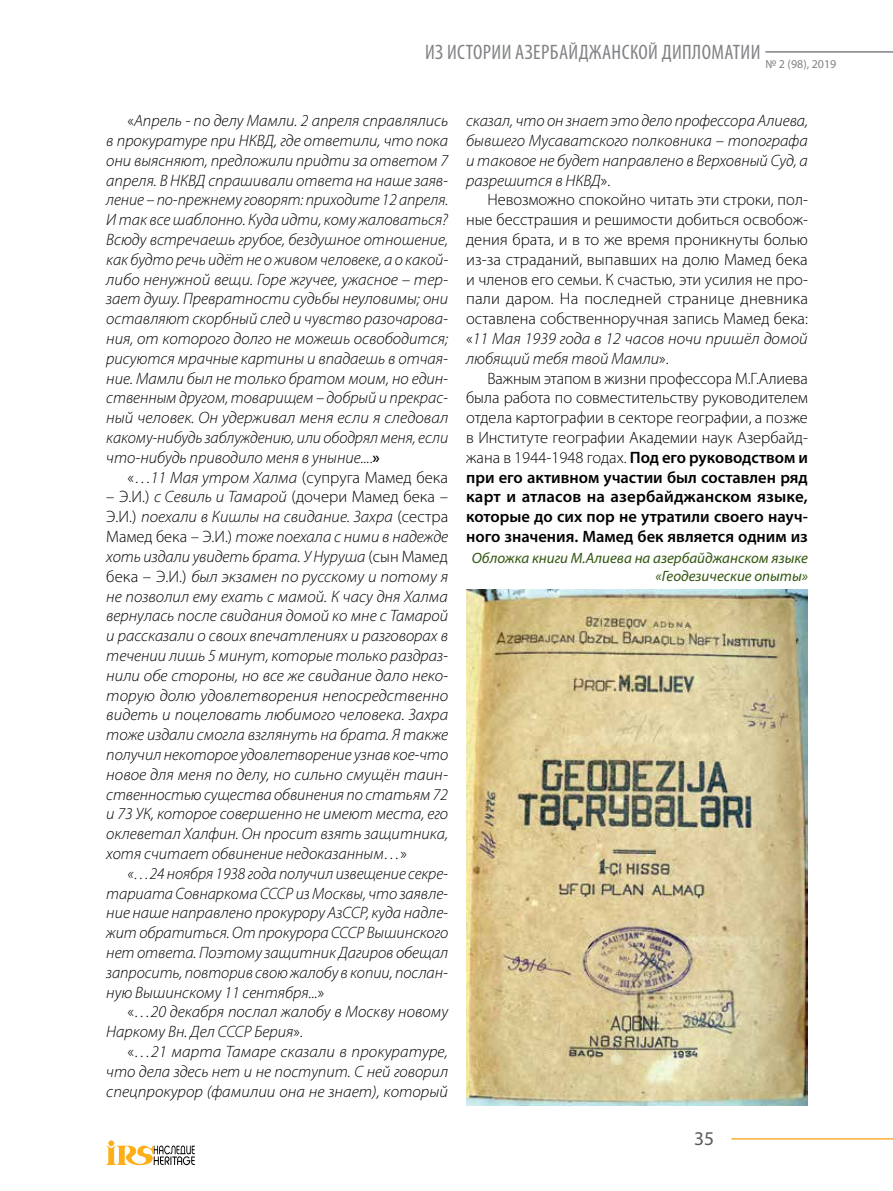
<style>
.page{position:relative;width:893px;height:1191px;background:#fff}
.page>*{position:absolute;margin:0;border:0;box-sizing:border-box;transform-origin:0 0}
.t1{font:condensed 21px "Myriad Pro";letter-spacing:.02em;color:#808285}
.t2{font:19.5px "Myriad Pro";color:#58595b}
.t3{font:italic 300 16.5px/19.8px "Myriad Pro";color:#000;text-align:justify}
.t4{font:300 16.5px/19.8px "Myriad Pro";color:#000;text-align:justify}
.t5{font:italic 15px/18px "Myriad Pro";color:#32560f;text-align:right}
.t6{font:12px "Myriad Pro";color:#808285}
.s1{font-style:normal}
.s2{font-weight:600;font-style:normal}
.s3{font-style:italic}
.s4{font-weight:600}
</style>
<div class="page">
<hr style="left:765px;top:51px;width:128px;height:2px;background:#808285">
<hr style="left:731px;top:1138px;width:162px;height:1px;background:#fbaf34">
<svg style="left:106px;top:1140px;width:89px;height:25px"></svg>
<img style="left:466px;top:590px;width:342px;height:516px">
<p class="t1" style="left:425px;top:39px;width:337px">ИЗ ИСТОРИИ АЗЕРБАЙДЖАНСКОЙ ДИПЛОМАТИИ</p>
<p class="t6" style="left:765px;top:56px;width:73px">№ 2 (98), 2019</p>
<p class="t3" style="left:106px;top:111px;width:343px;text-indent:21px"><span class="s1">«</span>Апрель - по делу Мамли. 2 апреля справлялись в прокуратуре при НКВД, где ответили, что пока они выясняют, предложили придти за ответом 7 апреля. В НКВД спрашивали ответа на наше заяв&shy;ление – по-прежнему говорят: приходите 12 апреля.<br>И так все шаблонно. Куда идти, кому жаловаться?<br>Всюду встречаешь грубое, бездушное отношение, как будто речь идёт не о живом человеке, а о какой&shy;либо ненужной вещи. Горе жгучее, ужасное – тер&shy;зает душу. Превратности судьбы неуловимы; они оставляют скорбный след и чувство разочарова&shy;ния, от которого долго не можешь освободится; рисуются мрачные картины и впадаешь в отчая&shy;ние. Мамли был не только братом моим, но един&shy;ственным другом, товарищем – добрый и прекрас&shy;ный человек. Он удерживал меня если я следовал какому-нибудь заблуждению, или ободрял меня, если что-нибудь приводило меня в уныние...<span class="s1">.</span><span class="s2">»</span></p>
<p class="t4" style="left:128px;top:467px;width:322px">«…<span class="s3">11 Мая утром Халма</span> (супруга Мамед бека</p>
<p class="t3" style="left:106px;top:487px;width:343px"><span class="s1">– Э.И.)</span> с Севиль и Тамарой <span class="s1">(дочери Мамед бека – Э.И.)</span> поехали в Кишлы на свидание. Захра <span class="s1">(сестра Мамед бека – Э.И.)</span> тоже поехала с ними в надежде хоть издали увидеть брата. У Нуруша <span class="s1">(сын Мамед бека – Э.И.)</span> был экзамен по русскому и потому я не позволил ему ехать с мамой. К часу дня Халма вернулась после свидания домой ко мне с Тамарой и рассказали о своих впечатлениях и разговорах в течении лишь 5 минут, которые только раздраз&shy;нили обе стороны, но все же свидание дало неко&shy;торую долю удовлетворения непосредственно видеть и поцеловать любимого человека. Захра тоже издали смогла взглянуть на брата. Я также получил некоторое удовлетворение узнав кое-что новое для меня по делу, но сильно смущён таин&shy;ственностью существа обвинения по статьям 72 и 73 УК, которое совершенно не имеют места, его оклеветал Халфин. Он просит взять защитника, хотя считает обвинение недоказанным…<span class="s1">»</span></p>
<p class="t3" style="left:106px;top:863px;width:343px;text-indent:21px">«…24 ноября 1938 года получил извещение секре&shy;тариата Совнаркома СССР из Москвы, что заявле&shy;ние наше направлено прокурору АзССР, куда надле&shy;жит обратиться. От прокурора СССР Вышинского нет ответа. Поэтому защитник Дагиров обещал запросить, повторив свою жалобу в копии, послан&shy;ную Вышинскому 11 сентября...<span class="s1">»</span></p>
<p class="t3" style="left:106px;top:1002px;width:343px;text-indent:21px"><span class="s1">«</span>…20 декабря послал жалобу в Москву новому<br>Наркому Вн. Дел СССР Берия<span class="s1">».</span></p>
<p class="t3" style="left:106px;top:1041px;width:343px;text-indent:21px"><span class="s1">«</span>…21 марта Тамаре сказали в прокуратуре, что дела здесь нет и не поступит. С ней говорил спецпрокурор (фамилии она не знает), который</p>
<p class="t3" style="left:466px;top:111px;width:343px">сказал, что он знает это дело профессора Алиева, бывшего Мусаватского полковника – топографа и таковое не будет направлено в Верховный Суд, а разрешится в НКВД<span class="s1">».</span></p>
<p class="t4" style="left:466px;top:190px;width:343px;text-indent:21px">Невозможно спокойно читать эти строки, пол&shy;ные бесстрашия и решимости добиться освобож&shy;дения брата, и в то же время проникнуты болью из-за страданий, выпавших на долю Мамед бека и членов его семьи. К счастью, эти усилия не про&shy;пали даром. На последней странице дневника оставлена собственноручная запись Мамед бека: «<span class="s3">11 Мая 1939 года в 12 часов ночи пришёл домой любящий тебя твой Мамли</span>».</p>
<p class="t4" style="left:466px;top:368px;width:343px;text-indent:21px">Важным этапом в жизни профессора М.Г.Алиева была работа по совместительству руководителем отдела картографии в секторе географии, а позже в Институте географии Академии наук Азербайд&shy;жана в 1944-1948 годах. <span class="s4">Под его руководством и при его активном участии был составлен ряд карт и атласов на азербайджанском языке, которые до сих пор не утратили своего науч&shy;ного значения. Мамед бек является одним из</span></p>
<p class="t5" style="left:472px;top:549px;width:338px">Обложка книги М.Алиева на азербайджанском языке «Геодезические опыты»</p>
<p class="t2" style="left:694px;top:1126px;width:22px">35</p>
</div>
